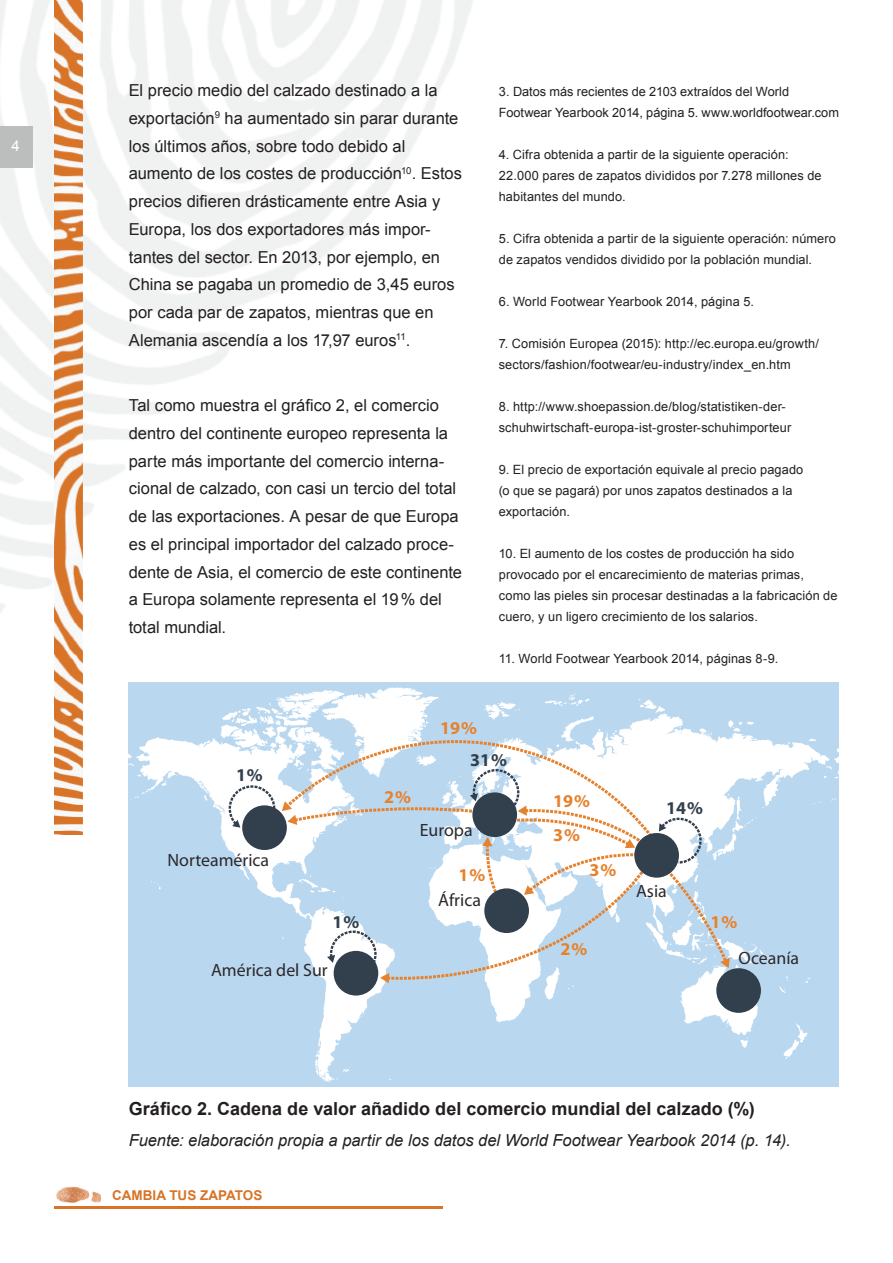
<style>
.page{position:relative;width:893px;height:1263px;background:#fff}
.page>*{position:absolute;margin:0;border:0;box-sizing:border-box;transform-origin:0 0}
.t1{font:700 18px "Arial";color:#231f20}
.t2{font:700 18px "Myriad Pro";color:#e6822e}
.t3{font:700 18px "Myriad Pro";color:#32404d}
.t4{font:17.85px "Myriad Pro";color:#2d282c}
.t5{font:16.5px/27.8px "Arial";color:#231f20}
.t6{font:italic 16.5px "Arial";color:#231f20}
.t7{font:15px "Arial";color:#fff}
.t8{font:700 13.5px "Arial";color:#d77427}
.t9{font:12.75px/21px "Arial";letter-spacing:.01em;color:#231f20}
</style>
<div class="page">
<img style="left:54px;top:1206px;width:389px;height:3px">
<img style="left:56px;top:1186px;width:45px;height:17px">
<img style="left:0;top:0;width:473px;height:1084px">
<img style="left:54px;top:0;width:29px;height:834px">
<img style="left:129px;top:682px;width:710px;height:404px">
<svg style="left:223px;top:739px;width:507px;height:244px"></svg>
<div style="left:334px;top:951px;width:44px;height:44px;background:#32404d;border-radius:50%"></div>
<div style="left:716px;top:968px;width:45px;height:45px;background:#32404d;border-radius:50%"></div>
<div style="left:634px;top:833px;width:45px;height:45px;background:#32404d;border-radius:50%"></div>
<div style="left:484px;top:888px;width:45px;height:45px;background:#32404d;border-radius:50%"></div>
<div style="left:242px;top:805px;width:45px;height:45px;background:#32404d;border-radius:50%"></div>
<div style="left:472px;top:792px;width:45px;height:45px;background:#32404d;border-radius:50%"></div>
<img style="left:0;top:126px;width:33px;height:41px">
<p class="t7" style="left:12px;top:136px;width:10px">4</p>
<p class="t5" style="left:129px;top:77px;width:335px">El precio medio del calzado destinado a la exportación<sup>9</sup> ha aumentado sin parar durante los últimos años, sobre todo debido al aumento de los costes de producción<sup>10</sup>. Estos precios difieren drásticamente entre Asia y Europa, los dos exportadores más impor&shy;tantes del sector. En 2013, por ejemplo, en China se pagaba un promedio de 3,45 euros por cada par de zapatos, mientras que en Alemania ascendía a los 17,97 euros<sup>11</sup>.</p>
<p class="t5" style="left:129px;top:392px;width:335px">Tal como muestra el gráfico 2, el comercio dentro del continente europeo representa la parte más importante del comercio interna&shy;cional de calzado, con casi un tercio del total de las exportaciones. A pesar de que Europa es el principal importador del calzado proce&shy;dente de Asia, el comercio de este continente a Europa solamente representa el 19% del total mundial.</p>
<p class="t9" style="left:499px;top:81px;width:342px">3. Datos más recientes de 2103 extraídos del World<br>Footwear Yearbook 2014, página 5. www.worldfootwear.com</p>
<p class="t9" style="left:499px;top:144px;width:324px">4. Cifra obtenida a partir de la siguiente operación:<br>22.000 pares de zapatos divididos por 7.278 millones de habitantes del mundo.</p>
<p class="t9" style="left:499px;top:228px;width:339px">5. Cifra obtenida a partir de la siguiente operación: número de zapatos vendidos dividido por la población mundial.</p>
<p class="t9" style="left:499px;top:291px;width:257px">6. World Footwear Yearbook 2014, página 5.</p>
<p class="t9" style="left:499px;top:333px;width:322px">7. Comisión Europea (2015): http://ec.europa.eu/growth/ sectors/fashion/footwear/eu-industry/index_en.htm</p>
<p class="t9" style="left:499px;top:396px;width:294px">8. http://www.shoepassion.de/blog/statistiken-der&shy;schuhwirtschaft-europa-ist-groster-schuhimporteur</p>
<p class="t9" style="left:499px;top:459px;width:306px">9. El precio de exportación equivale al precio pagado (o que se pagará) por unos zapatos destinados a la exportación.</p>
<p class="t9" style="left:499px;top:543px;width:340px">10. El aumento de los costes de producción ha sido provocado por el encarecimiento de materias primas, como las pieles sin procesar destinadas a la fabricación de cuero, y un ligero crecimiento de los salarios.</p>
<p class="t9" style="left:499px;top:648px;width:281px">11. World Footwear Yearbook 2014, páginas 8-9.</p>
<h1 class="t2" style="left:440px;top:716px;width:38px">19 %</h1>
<h1 class="t3" style="left:236px;top:763px;width:28px">1 %</h1>
<h2 class="t4" style="left:168px;top:849px;width:103px">Norteamérica</h2>
<h1 class="t3" style="left:332px;top:910px;width:28px">1 %</h1>
<h2 class="t4" style="left:211px;top:959px;width:118px">América del Sur</h2>
<h1 class="t3" style="left:470px;top:749px;width:38px">31 %</h1>
<h1 class="t2" style="left:384px;top:785px;width:28px">2 %</h1>
<h1 class="t2" style="left:553px;top:789px;width:38px">19 %</h1>
<h1 class="t2" style="left:553px;top:823px;width:28px">3 %</h1>
<h2 class="t4" style="left:420px;top:818px;width:54px">Europa</h2>
<h1 class="t2" style="left:458px;top:863px;width:28px">1 %</h1>
<h2 class="t4" style="left:438px;top:889px;width:44px">África</h2>
<h1 class="t2" style="left:589px;top:858px;width:28px">3 %</h1>
<h1 class="t2" style="left:561px;top:937px;width:28px">2 %</h1>
<h1 class="t3" style="left:666px;top:796px;width:38px">14 %</h1>
<h2 class="t4" style="left:636px;top:880px;width:32px">Asia</h2>
<h1 class="t2" style="left:710px;top:910px;width:28px">1 %</h1>
<h2 class="t4" style="left:739px;top:946px;width:62px">Oceanía</h2>
<h1 class="t1" style="left:129px;top:1096px;width:627px">Gráfico 2. Cadena de valor añadido del comercio mundial del calzado (%)</h1>
<p class="t6" style="left:129px;top:1130px;width:663px">Fuente: elaboración propia a partir de los datos del World Footwear Yearbook 2014 (p. 14).</p>
<p class="t8" style="left:112px;top:1186px;width:152px">CAMBIA TUS ZAPATOS</p>
</div>
